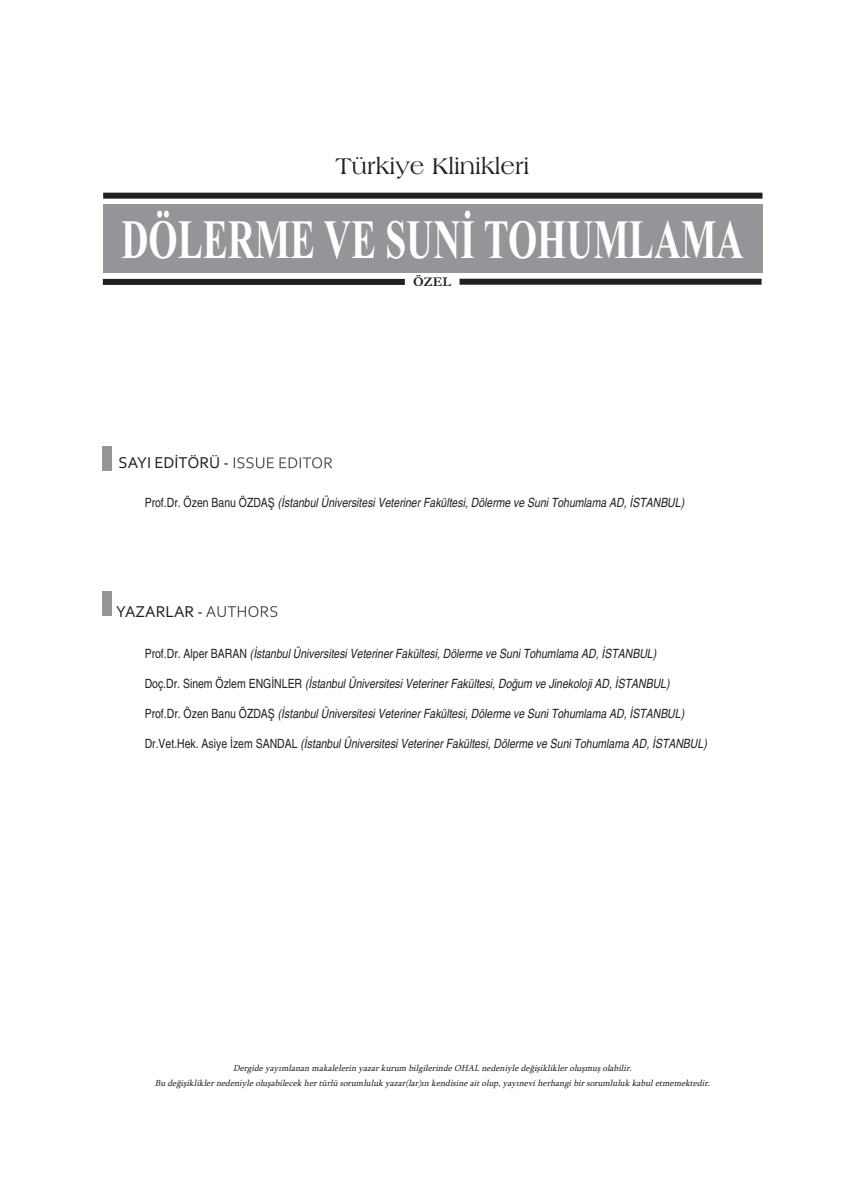
<style>
.page{position:relative;width:865px;height:1197px;background:#fff}
.page>*{position:absolute;margin:0;border:0;box-sizing:border-box;transform-origin:0 0}
.t1{font:700 55.35px "Times New Roman";color:#fff;scale:.68 1}
.t2{font:24px "Americana BT Roman";color:#231f20}
.t3{font:16.5px "Corbel";color:#231f20}
.t4{font:700 13.5px "Garamond";color:#231f20}
.t5{font:italic condensed 12.75px "Helvetica";color:#231f20}
.t6{font:italic 9px/15px "Sylfaen";color:#231f20;text-align:center}
.s1{font-style:normal}
</style>
<div class="page">
<div style="left:103px;top:204px;width:659px;height:68px;background:#939598"></div>
<div style="left:103px;top:193px;width:659px;height:6px;background:#231f20"></div>
<div style="left:103px;top:279px;width:302px;height:6px;background:#231f20"></div>
<div style="left:459px;top:279px;width:302px;height:6px;background:#231f20"></div>
<div style="left:103px;top:446px;width:9px;height:25px;background:#939598"></div>
<svg style="left:234px;top:457px;width:67px;height:11px"></svg>
<div style="left:103px;top:590px;width:9px;height:25px;background:#939598"></div>
<svg style="left:206px;top:606px;width:71px;height:11px"></svg>
<h2 class="t2" style="left:335px;top:152px;width:195px">Türkiye Klinikleri</h2>
<h1 class="t1" style="left:121px;top:207px;width:916px">DÖLERME VE SUNİ TOHUMLAMA</h1>
<p class="t4" style="left:413px;top:274px;width:39px">ÖZEL</p>
<p class="t3" style="left:119px;top:453px;width:112px">SAYI EDİTÖRÜ -</p>
<p class="t5" style="left:145px;top:495px;width:541px"><span class="s1">Prof.Dr. Özen Banu ÖZDAŞ</span> (İstanbul Üniversitesi Veteriner Fakültesi, Dölerme ve Suni Tohumlama AD, İSTANBUL)</p>
<p class="t3" style="left:116px;top:601px;width:88px">YAZARLAR -</p>
<p class="t5" style="left:145px;top:646px;width:513px"><span class="s1">Prof.Dr. Alper BARAN</span> (İstanbul Üniversitesi Veteriner Fakültesi, Dölerme ve Suni Tohumlama AD, İSTANBUL)</p>
<p class="t5" style="left:145px;top:676px;width:526px"><span class="s1">Doç.Dr. Sinem Özlem ENGİNLER</span> (İstanbul Üniversitesi Veteriner Fakültesi, Doğum ve Jinekoloji AD, İSTANBUL)</p>
<p class="t5" style="left:145px;top:706px;width:541px"><span class="s1">Prof.Dr. Özen Banu ÖZDAŞ</span> (İstanbul Üniversitesi Veteriner Fakültesi, Dölerme ve Suni Tohumlama AD, İSTANBUL)</p>
<p class="t5" style="left:145px;top:736px;width:563px"><span class="s1">Dr.Vet.Hek. Asiye İzem SANDAL</span> (İstanbul Üniversitesi Veteriner Fakültesi, Dölerme ve Suni Tohumlama AD, İSTANBUL)</p>
<p class="t6" style="left:155px;top:1060px;width:559px">Dergide yayımlanan makalelerin yazar kurum bilgilerinde OHAL nedeniyle değişiklikler oluşmuş olabilir.<br>Bu değişiklikler nedeniyle oluşabilecek her türlü sorumluluk yazar(lar)ın kendisine ait olup, yayınevi herhangi bir sorumluluk kabul etmemektedir.</p>
</div>
